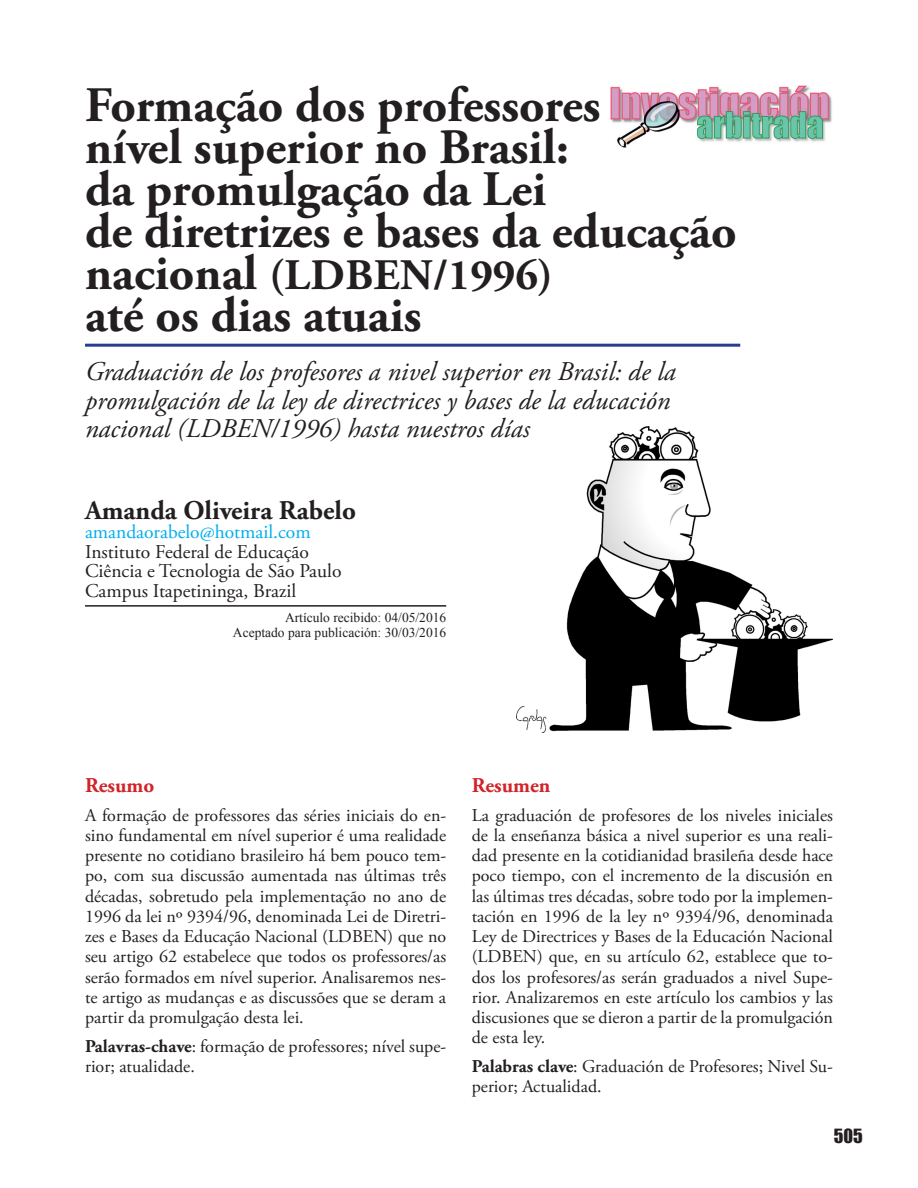
<style>
.page{position:relative;width:918px;height:1188px;background:#fff}
.page>*{position:absolute;margin:0;border:0;box-sizing:border-box;transform-origin:0 0}
.TITULO_ART_Sin{font:700 49.5px/42px "Adobe Garamond Pro";color:#231f20}
.TITULO_ART_Con{font:700 49.5px "Adobe Garamond Pro";color:#231f20}
.TITULO_ART_Sin-2{font:700 43.5px "Adobe Garamond Pro";letter-spacing:.015em;color:#231f20}
.Titulo_Ingles{font:italic 27px/28.5px "Adobe Garamond Pro";color:#231f20}
.Autores{font:700 27px "Adobe Garamond Pro";color:#231f20}
.Resum_Abstra{font:700 21px "Adobe Garamond Pro";color:#d1232a}
.Correo_Univer{font:19.5px "Adobe Garamond Pro";color:#231f20}
.Correo_Univer-2{font:19.5px "Adobe Garamond Pro";color:#00aeef}
.Correo_Univer_-_con{font:19.5px "Adobe Garamond Pro";color:#231f20}
.t1{font:18px/20.2px "Adobe Garamond Pro";color:#231f20;text-align:justify}
.t2{font:18px "Impact";color:#231f20}
.Recibido{font:13.5px "Times New Roman";color:#231f20}
.s1{font-size:49.5px}
.s2{font-weight:700}
</style>
<div class="page">
<img style="left:517px;top:427px;width:316px;height:306px">
<hr style="left:85px;top:344px;width:655px;height:3px;background:#253f8e">
<img style="left:610px;top:85px;width:222px;height:63px">
<hr style="left:85px;top:605px;width:361px;height:2px;background:#231f20">
<p class="TITULO_ART_Sin" style="left:85px;top:85px;width:590px">Formação dos professores em nível superior no Brasil:</p>
<p class="TITULO_ART_Sin" style="left:85px;top:169px;width:463px">da promulgação da Lei</p>
<p class="TITULO_ART_Sin" style="left:85px;top:211px;width:653px">de diretrizes e bases da educação</p>
<p class="TITULO_ART_Sin-2" style="left:85px;top:250px;width:469px"><span class="s1">nacional</span> (LDBEN/1996)</p>
<p class="TITULO_ART_Con" style="left:85px;top:286px;width:338px">até os dias atuais</p>
<p class="Titulo_Ingles" style="left:85px;top:358px;width:592px">Graduación de los profesores a nivel superior en Brasil: de la promulgación de la ley de directrices y bases de la educación nacional (LDBEN/1996) hasta nuestros días</p>
<p class="Autores" style="left:85px;top:494px;width:272px">Amanda Oliveira Rabelo</p>
<p class="Correo_Univer-2" style="left:85px;top:520px;width:227px">amandaorabelo@hotmail.com</p>
<p class="Correo_Univer" style="left:85px;top:540px;width:225px">Instituto Federal de Educação</p>
<p class="Correo_Univer" style="left:85px;top:559px;width:258px">Ciência e Tecnologia de São Paulo</p>
<p class="Correo_Univer_-_con" style="left:85px;top:579px;width:213px">Campus Itapetininga, Brazil</p>
<p class="Recibido" style="left:285px;top:608px;width:163px">Artículo recibido: 04/05/2016</p>
<p class="Recibido" style="left:233px;top:623px;width:215px">Aceptado para publicación: 30/03/2016</p>
<p class="Resum_Abstra" style="left:85px;top:773px;width:71px">Resumo</p>
<p class="t1" style="left:85px;top:805px;width:363px">A formação de professores das séries iniciais do en&shy;sino fundamental em nível superior é uma realidade presente no cotidiano brasileiro há bem pouco tem&shy;po, com sua discussão aumentada nas últimas três décadas, sobretudo pela implementação no ano de 1996 da lei nº 9394/96, denominada Lei de Diretri&shy;zes e Bases da Educação Nacional (LDBEN) que no seu artigo 62 estabelece que todos os professores/as serão formados em nível superior. Analisaremos nes&shy;te artigo as mudanças e as discussões que se deram a partir da promulgação desta lei.</p>
<p class="t1" style="left:85px;top:1037px;width:363px"><span class="s2">Palavras-chave</span>: formação de professores; nível supe&shy;rior; atualidade.</p>
<p class="Resum_Abstra" style="left:472px;top:773px;width:80px">Resumen</p>
<p class="t1" style="left:472px;top:805px;width:363px">La graduación de profesores de los niveles iniciales de la enseñanza básica a nivel superior es una reali&shy;dad presente en la cotidianidad brasileña desde hace poco tiempo, con el incremento de la discusión en las últimas tres décadas, sobre todo por la implemen&shy;tación en 1996 de la ley nº 9394/96, denominada Ley de Directrices y Bases de la Educación Nacional (LDBEN) que, en su artículo 62, establece que to&shy;dos los profesores/as serán graduados a nivel Supe&shy;rior. Analizaremos en este artículo los cambios y las discusiones que se dieron a partir de la promulgación de esta ley.</p>
<p class="t1" style="left:472px;top:1057px;width:363px"><span class="s2">Palabras clave</span>: Graduación de Profesores; Nivel Su&shy;perior; Actualidad.</p>
<p class="t2" style="left:834px;top:1122px;width:30px">505</p>
</div>
